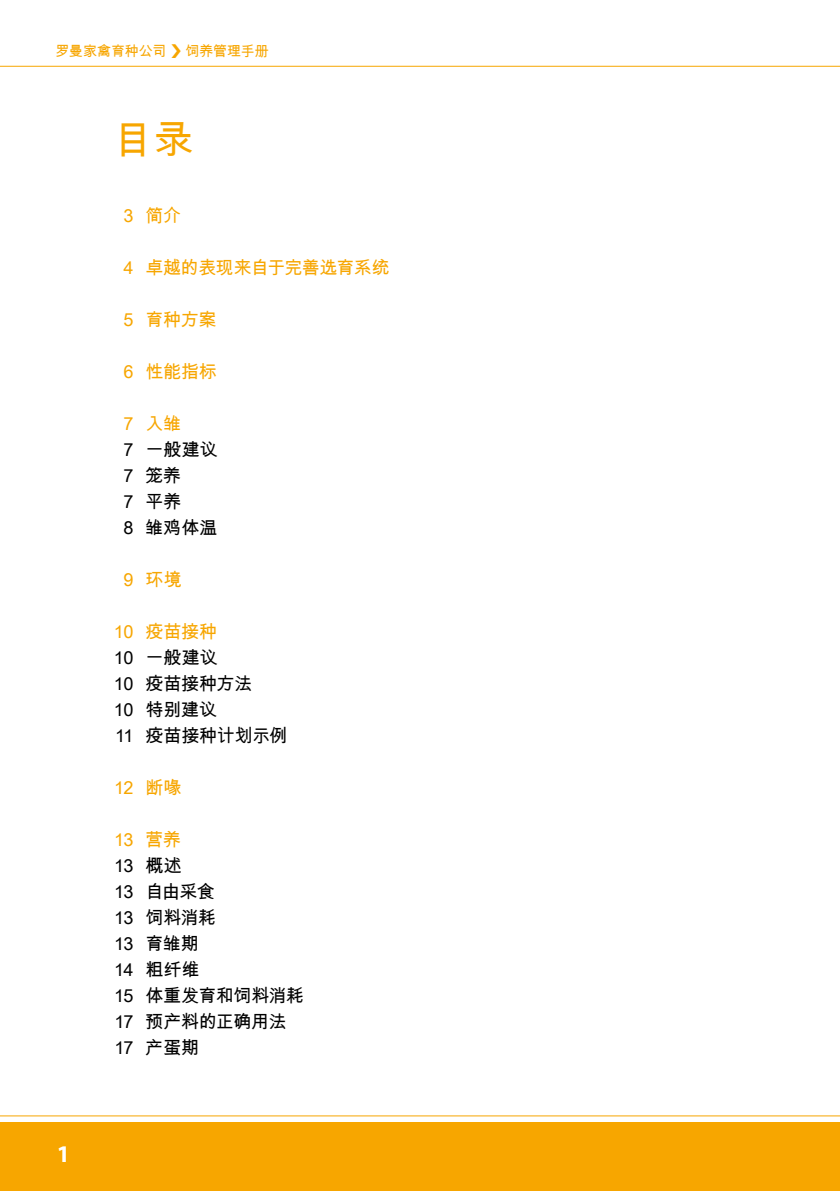
<style>
.page{position:relative;width:840px;height:1191px;background:#fff}
.page>*{position:absolute;margin:0;border:0;box-sizing:border-box;transform-origin:0 0}
.t1{font:40px "Arial Unicode MS";color:#f7a600}
.t2{font:700 24px "Myriad Pro";color:#fff}
.t3{font:18px/26px "Arial Unicode MS";letter-spacing:-.015em;color:#000}
.t4{font:18px "Arial Unicode MS";letter-spacing:-.025em;color:#f7a600}
.t5{font:14px "Arial Unicode MS";letter-spacing:-.005em;color:#f7a600}
</style>
<div class="page">
<hr style="left:0;top:66px;width:839px;height:1px;background:#f7a600">
<hr style="left:0;top:1115px;width:839px;height:1px;background:#f7a600">
<div style="left:0;top:1122px;width:839px;height:69px;background:#f7a600"></div>
<p class="t5" style="left:56px;top:41px;width:112px">罗曼家禽育种公司</p>
<p class="t5" style="left:185px;top:41px;width:85px">饲养管理手册</p>
<h1 class="t1" style="left:113px;top:111px;width:81px">目录</h1>
<h2 class="t2" style="left:57px;top:1138px;width:15px">1</h2>
<p class="t4" style="left:123px;top:203px;width:59px">3 简介</p>
<p class="t4" style="left:123px;top:255px;width:268px">4 卓越的表现来自于完善选育系统</p>
<p class="t4" style="left:123px;top:307px;width:94px">5 育种方案</p>
<p class="t4" style="left:123px;top:359px;width:95px">6 性能指标</p>
<p class="t4" style="left:123px;top:411px;width:59px">7 入雏</p>
<p class="t3" style="left:123px;top:436px;width:96px">7 一般建议<br>7 笼养<br>7 平养<br>8 雏鸡体温</p>
<p class="t4" style="left:123px;top:567px;width:60px">9 环境</p>
<p class="t4" style="left:114px;top:619px;width:105px">10 疫苗接种</p>
<p class="t3" style="left:114px;top:644px;width:175px">10 一般建议<br>10 疫苗接种方法<br>10 特别建议<br>11 疫苗接种计划示例</p>
<p class="t4" style="left:114px;top:775px;width:69px">12 断喙</p>
<p class="t4" style="left:114px;top:827px;width:68px">13 营养</p>
<p class="t3" style="left:114px;top:852px;width:192px">13 概述<br>13 自由采食<br>13 饲料消耗<br>13 育雏期<br>14 粗纤维<br>15 体重发育和饲料消耗<br>17 预产料的正确用法<br>17 产蛋期</p>
</div>
